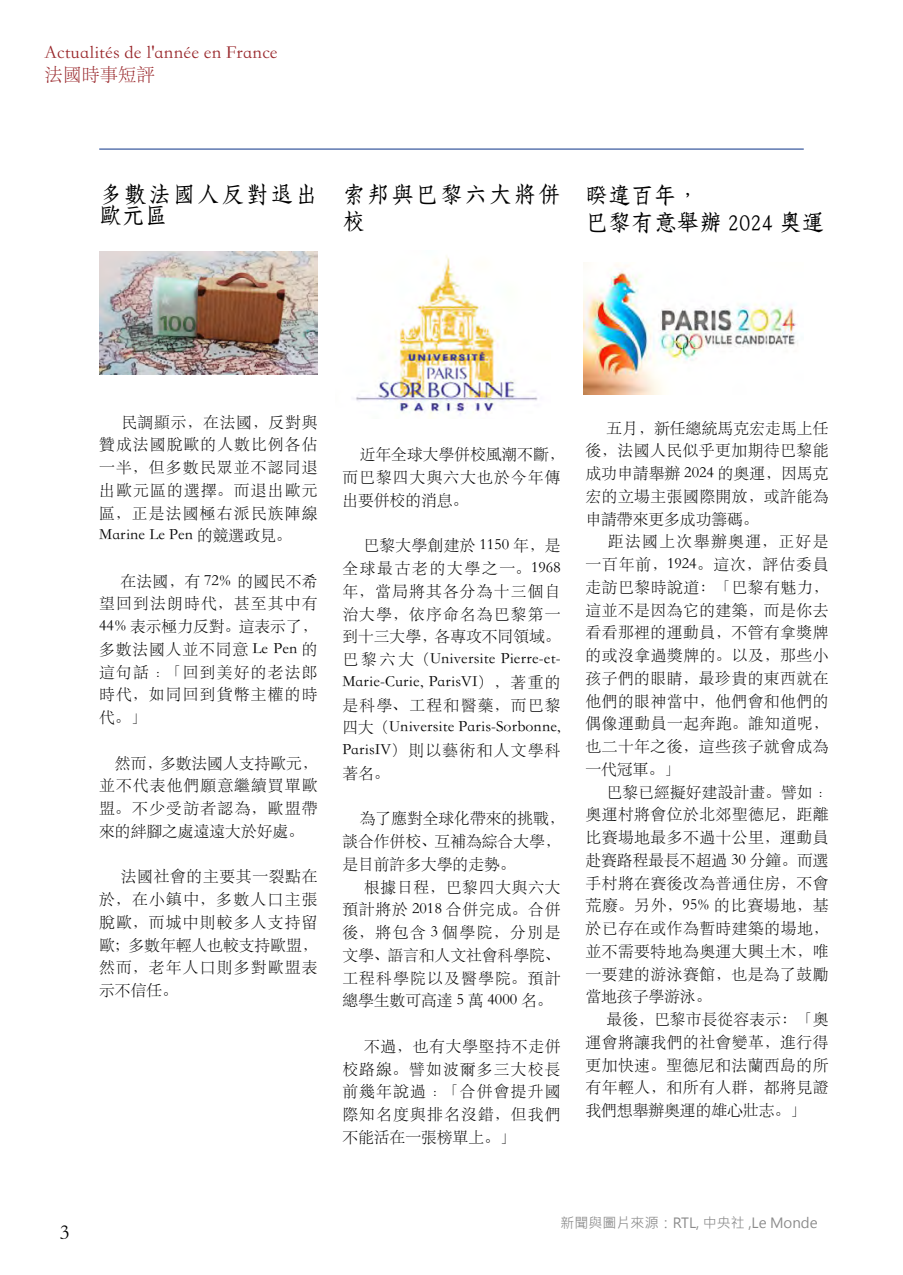
<style>
.page{position:relative;width:903px;height:1275px;background:#fff}
.page>*{position:absolute;margin:0;border:0;box-sizing:border-box;transform-origin:0 0}
.t1{font:22.75px/21px "DF Fang Song W6 WIN BF";letter-spacing:.075em;color:#000}
.t2{font:22.75px/27.3px "DF Fang Song W6 WIN BF";color:#000}
.t3{font:21px "ST Song";color:#000}
.t4{font:18.38px/21px "ST Song";color:#982529}
.t5{font:15.75px/22.8px "ST Song";letter-spacing:.035em;color:#000;text-align:justify}
.t6{font:15.75px/22.8px "ST Song";color:#000}
.t7{font:14px "Microsoft Jheng Hei";color:#898989}
</style>
<div class="page">
<hr style="left:99px;top:149px;width:705px;height:1px;background:#0c3388">
<img style="left:99px;top:252px;width:219px;height:123px">
<img style="left:355px;top:255px;width:183px;height:162px">
<img style="left:583px;top:264px;width:215px;height:130px">
<p class="t4" style="left:45px;top:42px;width:235px">Actualités de l'année en France法國時事短評</p>
<h1 class="t1" style="left:99px;top:184px;width:220px">多數法國人反對退出歐元區</h1>
<h1 class="t1" style="left:342px;top:180px;width:220px;line-height:27.3px">索邦與巴黎六大將併校</h1>
<h1 class="t2" style="left:585px;top:181px;width:240px">睽違百年，<br>巴黎有意舉辦 2024 奧運</h1>
<h2 class="t3" style="left:60px;top:1220px;width:11px">3</h2>
<p class="t5" style="left:99px;top:409px;width:220px;text-indent:22px">民調顯示，在法國，反對與贊成法國脫歐的人數比例各佔一半，但多數民眾並不認同退出歐元區的選擇。而退出歐元區，正是法國極右派民族陣線Marine Le Pen 的競選政見。</p>
<p class="t5" style="left:99px;top:569px;width:220px;text-indent:21px">在法國，有 72% 的國民不希望回到法朗時代，甚至其中有44% 表示極力反對。這表示了，多數法國人並不同意 Le Pen 的這句話﹕「回到美好的老法郎時代，如同回到貨幣主權的時代。」</p>
<p class="t5" style="left:99px;top:750px;width:220px;text-indent:16px">然而，多數法國人支持歐元，並不代表他們願意繼續買單歐盟。不少受訪者認為，歐盟帶來的絆腳之處遠遠大於好處。</p>
<p class="t5" style="left:99px;top:864px;width:220px;text-indent:22px">法國社會的主要其一裂點在於，在小鎮中，多數人口主張脫歐，而城中則較多人支持留歐；多數年輕人也較支持歐盟，然而，老年人口則多對歐盟表示不信任。</p>
<p class="t6" style="left:342px;top:442px;width:224px;text-indent:17px">近年全球大學併校風潮不斷，而巴黎四大與六大也於今年傳出要併校的消息。</p>
<p class="t5" style="left:342px;top:533px;width:220px;text-indent:21px">巴黎大學創建於 1150 年，是全球最古老的大學之一。1968年，當局將其各分為十三個自治大學，依序命名為巴黎第一到十三大學，各專攻不同領域。巴黎六大（Universite Pierre-et-Marie-Curie, ParisVI），著重的是科學、工程和醫藥，而巴黎四大（Universite Paris-Sorbonne, ParisIV）則以藝術和人文學科著名。</p>
<p class="t6" style="left:342px;top:806px;width:224px;text-indent:17px">為了應對全球化帶來的挑戰，談合作併校、互補為綜合大學，是目前許多大學的走勢。</p>
<p class="t5" style="left:342px;top:874px;width:220px;text-indent:22px">根據日程，巴黎四大與六大預計將於 2018 合併完成。合併後，將包含 3 個學院，分別是文學、語言和人文社會科學院、工程科學院以及醫學院。預計總學生數可高達 5 萬 4000 名。</p>
<p class="t5" style="left:342px;top:1034px;width:220px;text-indent:22px">不過，也有大學堅持不走併校路線。譬如波爾多三大校長前幾年說過﹕「合併會提升國際知名度與排名沒錯，但我們不能活在一張榜單上。」</p>
<p class="t5" style="left:585px;top:416px;width:245px;text-indent:21px">五月，新任總統馬克宏走馬上任後，法國人民似乎更加期待巴黎能成功申請舉辦 2024 的奧運，因馬克宏的立場主張國際開放，或許能為申請帶來更多成功籌碼。</p>
<p class="t5" style="left:585px;top:529px;width:245px;text-indent:22px">距法國上次舉辦奧運，正好是一百年前，1924。這次，評估委員走訪巴黎時說道：「巴黎有魅力，這並不是因為它的建築，而是你去看看那裡的運動員，不管有拿獎牌的或沒拿過獎牌的。以及，那些小孩子們的眼睛，最珍貴的東西就在他們的眼神當中，他們會和他們的偶像運動員一起奔跑。誰知道呢，也二十年之後，這些孩子就會成為一代冠軍。」</p>
<p class="t5" style="left:585px;top:779px;width:245px;text-indent:21px">巴黎已經擬好建設計畫。譬如﹕奧運村將會位於北郊聖德尼，距離比賽場地最多不過十公里，運動員赴賽路程最長不超過 30 分鐘。而選手村將在賽後改為普通住房，不會荒廢。另外，95% 的比賽場地，基於已存在或作為暫時建築的場地，並不需要特地為奧運大興土木，唯一要建的游泳賽館，也是為了鼓勵當地孩子學游泳。</p>
<p class="t5" style="left:585px;top:1007px;width:245px;text-indent:21px">最後，巴黎市長從容表示：「奧運會將讓我們的社會變革，進行得更加快速。聖德尼和法蘭西島的所有年輕人，和所有人群，都將見證我們想舉辦奧運的雄心壯志。」</p>
<p class="t7" style="left:561px;top:1214px;width:259px">新聞與圖片來源：RTL, 中央社 ,Le Monde</p>
</div>
